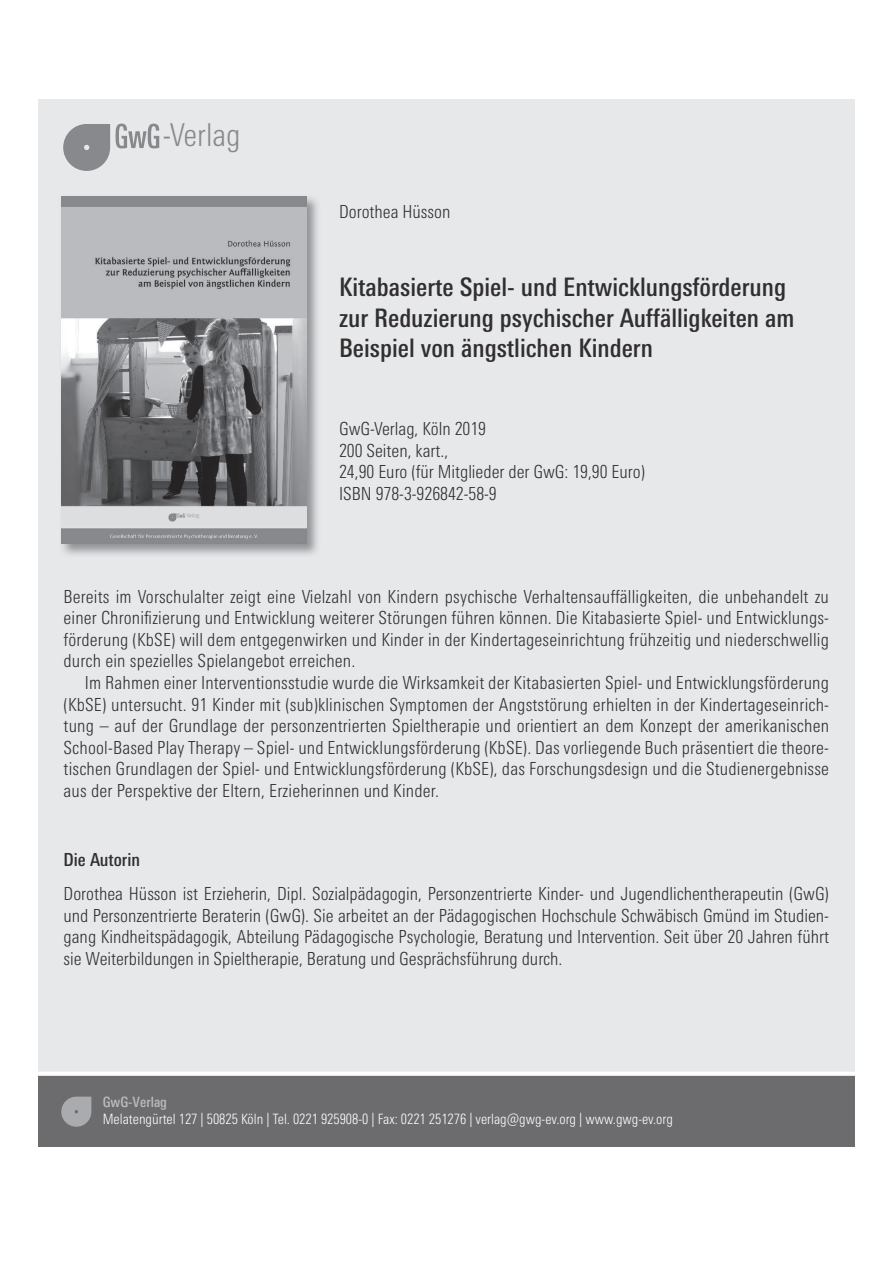
<style>
.page{position:relative;width:893px;height:1263px;background:#fff}
.page>*{position:absolute;margin:0;border:0;box-sizing:border-box;transform-origin:0 0}
.t1{font:300 condensed 31.5px "Univers Next Pro";color:#87898c}
.t2{font:500 condensed 25.5px/30.6px "Univers Next Pro";color:#302e2f}
.t3{font:300 condensed 18px/21.6px "Univers Next Pro";color:#302e2f;text-align:justify}
.t4{font:500 condensed 18px "Univers Next Pro";color:#302e2f}
.t5{font:300 condensed 14.25px "Univers Next Pro";color:#fff}
.t6{font:500 condensed 14.25px "Univers Next Pro";color:#bbbcbf}
</style>
<div class="page">
<div style="left:38px;top:100px;width:816px;height:976px;background:#e7e8e9"></div>
<img style="left:61px;top:196px;width:257px;height:359px">
<img style="left:61px;top:196px;width:245px;height:347px">
<svg style="left:116px;top:124px;width:43px;height:24px"></svg>
<svg style="left:63px;top:124px;width:47px;height:47px"></svg>
<div style="left:38px;top:1076px;width:816px;height:70px;background:#6c6c6f"></div>
<svg style="left:61px;top:1097px;width:30px;height:30px"></svg>
<hr style="left:37px;top:1072px;width:818px;height:3px;background:#fff">
<h1 class="t1" style="left:163px;top:123px;width:79px">-Verlag</h1>
<p class="t3" style="left:339px;top:202px;width:113px">Dorothea Hüsson</p>
<h2 class="t2" style="left:339px;top:273px;width:457px">Kitabasierte Spiel- und Entwicklungsförderung zur Reduzierung psychischer Auffälligkeiten am<br>Beispiel von ängstlichen Kindern</h2>
<p class="t3" style="left:339px;top:419px;width:307px;text-align:left">GwG-Verlag, Köln 2019<br>200 Seiten, kart.,<br>24,90 Euro (für Mitglieder der GwG: 19,90 Euro)<br>ISBN 978-3-926842-58-9</p>
<p class="t3" style="left:64px;top:587px;width:767px">Bereits im Vorschulalter zeigt eine Vielzahl von Kindern psychische Verhaltensauffälligkeiten, die unbehandelt zu einer Chronifizierung und Entwicklung weiterer Störungen führen können. Die Kitabasierte Spiel- und Entwicklungs&shy;förderung (KbSE) will dem entgegenwirken und Kinder in der Kindertageseinrichtung frühzeitig und niederschwellig durch ein spezielles Spielangebot erreichen.</p>
<p class="t3" style="left:64px;top:673px;width:767px;text-indent:21px">Im Rahmen einer Interventionsstudie wurde die Wirksamkeit der Kitabasierten Spiel- und Entwicklungsförderung (KbSE) untersucht. 91 Kinder mit (sub)klinischen Symptomen der Angststörung erhielten in der Kindertageseinrich&shy;tung – auf der Grundlage der personzentrierten Spieltherapie und orientiert an dem Konzept der amerikanischen School-Based Play Therapy – Spiel- und Entwicklungsförderung (KbSE). Das vorliegende Buch präsentiert die theore&shy;tischen Grundlagen der Spiel- und Entwicklungsförderung (KbSE), das Forschungsdesign und die Studienergebnisse aus der Perspektive der Eltern, Erzieherinnen und Kinder.</p>
<p class="t4" style="left:64px;top:852px;width:78px">Die Autorin</p>
<p class="t3" style="left:64px;top:884px;width:767px">Dorothea Hüsson ist Erzieherin, Dipl. Sozialpädagogin, Personzentrierte Kinder- und Jugendlichentherapeutin (GwG) und Personzentrierte Beraterin (GwG). Sie arbeitet an der Pädagogischen Hochschule Schwäbisch Gmünd im Studien&shy;gang Kindheitspädagogik, Abteilung Pädagogische Psychologie, Beratung und Intervention. Seit über 20 Jahren führt sie Weiterbildungen in Spieltherapie, Beratung und Gesprächsführung durch.</p>
<p class="t6" style="left:103px;top:1096px;width:66px">GwG-Verlag</p>
<p class="t5" style="left:103px;top:1113px;width:572px">Melatengürtel 127 | 50825 Köln | Tel. 0221 925908-0 | Fax: 0221 251276 | verlag@gwg-ev.org | www.gwg-ev.org</p>
</div>
